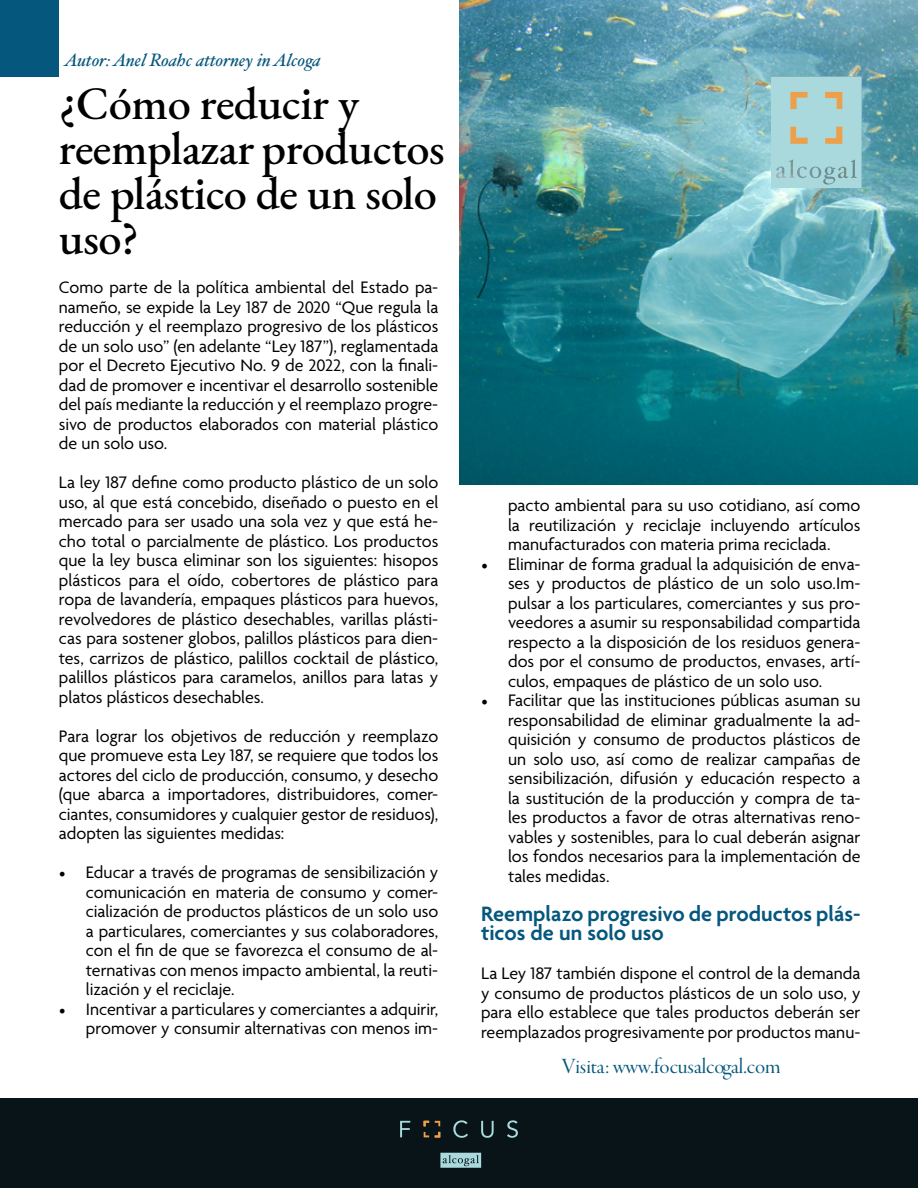
<style>
.page{position:relative;width:918px;height:1188px;background:#fff}
.page>*{position:absolute;margin:0;border:0;box-sizing:border-box;transform-origin:0 0}
.t1{font:500 46.5px/45px "EB Garamond";letter-spacing:-.01em;color:#000}
.t2{font:600 22.5px/19.5px "Agenda";color:#06577d}
.t3{font:22.5px "Garamond Premr Pro Disp";color:#06577d}
.t4{font:18px/19.5px "Agenda";letter-spacing:-.005em;color:#000;text-align:justify}
.t5{font:italic 18px "Hoefler Text";color:#06577d}
.s1{font-family:"Minion Pro"}
</style>
<div class="page">
<div style="left:0;top:0;width:59px;height:76px;background:#06577d"></div>
<div style="left:0;top:1099px;width:918px;height:89px;background:#081418"></div>
<svg style="left:440px;top:1153px;width:41px;height:15px"></svg>
<svg style="left:400px;top:1121px;width:10px;height:16px"></svg>
<svg style="left:453px;top:1120px;width:15px;height:18px"></svg>
<svg style="left:481px;top:1121px;width:13px;height:17px"></svg>
<svg style="left:507px;top:1120px;width:11px;height:18px"></svg>
<svg style="left:424px;top:1121px;width:5px;height:5px"></svg>
<svg style="left:435px;top:1132px;width:5px;height:5px"></svg>
<svg style="left:424px;top:1132px;width:5px;height:5px"></svg>
<svg style="left:435px;top:1121px;width:5px;height:5px"></svg>
<img style="left:459px;top:0;width:459px;height:485px">
<svg style="left:771px;top:76px;width:91px;height:112px;background:#abd2d0"></svg>
<p class="t5" style="left:64px;top:50px;width:258px">Autor: Anel Roahc attorney in Alcoga</p>
<h1 class="t1" style="left:59px;top:81px;width:387px">¿Cómo reducir y reemplazar productos de plástico de un solo uso?</h1>
<p class="t4" style="left:59px;top:279px;width:381px">Como parte de la política ambiental del Estado pa&shy;nameño, se expide la Ley 187 de 2020 “Que regula la reducción y el reemplazo progresivo de los plásticos de un solo uso” (en adelante “Ley 187”), reglamentada por el Decreto Ejecutivo No. 9 de 2022, con la finali&shy;dad de promover e incentivar el desarrollo sostenible del país mediante la reducción y el reemplazo progre&shy;sivo de productos elaborados con material plástico de un solo uso.</p>
<p class="t4" style="left:59px;top:474px;width:381px">La ley 187 define como producto plástico de un solo uso, al que está concebido, diseñado o puesto en el mercado para ser usado una sola vez y que está he&shy;cho total o parcialmente de plástico. Los productos que la ley busca eliminar son los siguientes: hisopos plásticos para el oído, cobertores de plástico para ropa de lavandería, empaques plásticos para huevos, revolvedores de plástico desechables, varillas plásti&shy;cas para sostener globos, palillos plásticos para dien&shy;tes, carrizos de plástico, palillos cocktail de plástico, palillos plásticos para caramelos, anillos para latas y platos plásticos desechables.</p>
<p class="t4" style="left:59px;top:727px;width:381px">Para lograr los objetivos de reducción y reemplazo que promueve esta Ley 187, se requiere que todos los actores del ciclo de producción, consumo, y desecho (que abarca a importadores, distribuidores, comer&shy;ciantes, consumidores y cualquier gestor de residuos), adopten las siguientes medidas:</p>
<p class="t4" style="left:86px;top:864px;width:354px;text-indent:-27px"><span class="s1">•</span> Educar a través de programas de sensibilización y comunicación en materia de consumo y comer&shy;cialización de productos plásticos de un solo uso a particulares, comerciantes y sus colaboradores, con el fin de que se favorezca el consumo de al&shy;ternativas con menos impacto ambiental, la reuti&shy;lización y el reciclaje.</p>
<p class="t4" style="left:59px;top:1000px;width:381px;text-align:right"><span class="s1">•</span> Incentivar a particulares y comerciantes a adquirir, promover y consumir alternativas con menos im-</p>
<p class="t4" style="left:508px;top:497px;width:354px">pacto ambiental para su uso cotidiano, así como la reutilización y reciclaje incluyendo artículos manufacturados con materia prima reciclada.</p>
<p class="t4" style="left:508px;top:555px;width:354px;text-indent:-27px"><span class="s1">•</span> Eliminar de forma gradual la adquisición de enva&shy;ses y productos de plástico de un solo uso.Im&shy;pulsar a los particulares, comerciantes y sus pro&shy;veedores a asumir su responsabilidad compartida respecto a la disposición de los residuos genera&shy;dos por el consumo de productos, envases, artí&shy;culos, empaques de plástico de un solo uso.</p>
<p class="t4" style="left:508px;top:692px;width:354px;text-indent:-27px"><span class="s1">•</span> Facilitar que las instituciones públicas asuman su responsabilidad de eliminar gradualmente la ad&shy;quisición y consumo de productos plásticos de un solo uso, así como de realizar campañas de sensibilización, difusión y educación respecto a la sustitución de la producción y compra de ta&shy;les productos a favor de otras alternativas reno&shy;vables y sostenibles, para lo cual deberán asignar los fondos necesarios para la implementación de tales medidas.</p>
<p class="t2" style="left:481px;top:905px;width:381px">Reemplazo progresivo de productos plás&shy;ticos de un solo uso</p>
<p class="t4" style="left:481px;top:965px;width:381px">La Ley 187 también dispone el control de la demanda y consumo de productos plásticos de un solo uso, y para ello establece que tales productos deberán ser reemplazados progresivamente por productos manu-</p>
<p class="t3" style="left:562px;top:1054px;width:220px">Visita: www.focusalcogal.com</p>
</div>
